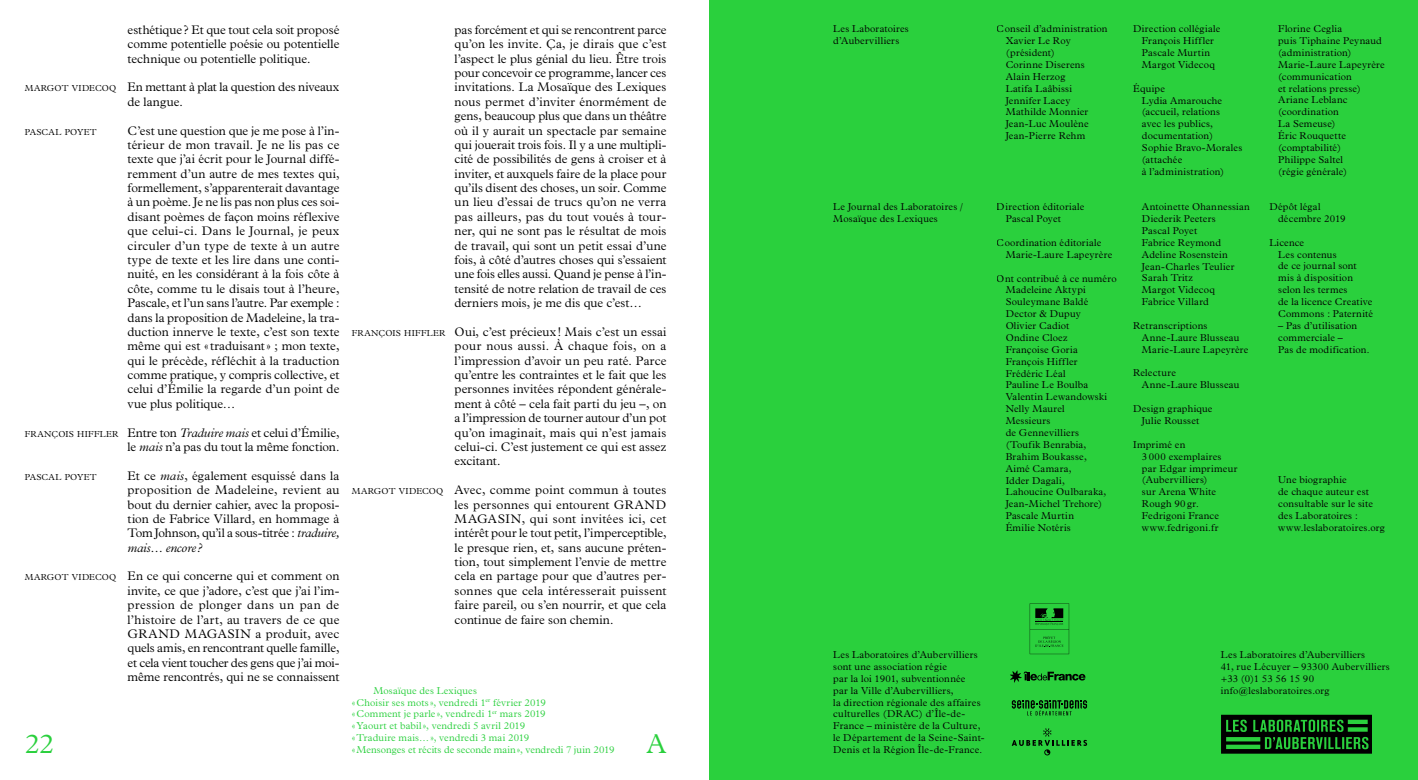
<style>
.page{position:relative;width:1418px;height:780px;background:#fff}
.page>*{position:absolute;margin:0;border:0;box-sizing:border-box;transform-origin:0 0}
.t1{font:300 27.5px "Plantin";color:#2ad03d}
.t2{font:300 12.5px/14.4px "Plantin";color:#000;text-align:justify}
.t3{font:300 10px/11.9px "Plantin";letter-spacing:.02em;color:#000}
.t4{font:300 10px/11.9px "Plantin";letter-spacing:.01em;color:#2ad03d}
.t5{font:300 8.75px "Plantin";letter-spacing:.02em;color:#000}
.s1{font-size:8.75px}
.s2{font-style:italic}
</style>
<div class="page">
<div style="left:709px;top:0;width:708px;height:780px;background:#2ad03d"></div>
<svg style="left:1011px;top:700px;width:76px;height:15px"></svg>
<svg style="left:1010px;top:670px;width:75px;height:12px"></svg>
<svg style="left:1029px;top:603px;width:40px;height:51px"></svg>
<svg style="left:1011px;top:728px;width:76px;height:27px"></svg>
<svg style="left:1221px;top:714px;width:150px;height:39px"></svg>
<p class="t2" style="left:128px;top:23px;width:213px">esthétique? Et que tout cela soit proposé comme potentielle poésie ou potentielle technique ou potentielle politique.</p>
<p class="t2" style="left:128px;top:80px;width:213px;text-indent:-103px"><span class="s1">MARGOT VIDECOQ</span> En mettant à plat la question des niveaux de langue.</p>
<p class="t5" style="left:25px;top:127px;width:73px">PASCAL POYET</p>
<p class="t2" style="left:128px;top:123px;width:213px">C’est une question que je me pose à l’in&shy;térieur de mon travail. Je ne lis pas ce texte que j’ai écrit pour le Journal diffé&shy;remment d’un autre de mes textes qui, formellement, s’apparenterait davantage à un poème. Je ne lis pas non plus ces soi&shy;disant poèmes de façon moins réflexive que celui-ci. Dans le Journal, je peux circuler d’un type de texte à un autre type de texte et les lire dans une conti&shy;nuité, en les considérant à la fois côte à côte, comme tu le disais tout à l’heure, Pascale, et l’un sans l’autre. Par exemple : dans la proposition de Madeleine, la tra&shy;duction innerve le texte, c’est son texte même qui est «traduisant» ; mon texte, qui le précède, réfléchit à la traduction comme pratique, y compris collective, et celui d’Émilie la regarde d’un point de vue plus politique…</p>
<p class="t2" style="left:25px;top:425px;width:316px;text-align:right"><span class="s1">FRANÇOIS HIFFLER</span> Entre ton <span class="s2">Traduire mais</span> et celui d’Émilie, le <span class="s2">mais</span> n’a pas du tout la même fonction.</p>
<p class="t5" style="left:25px;top:472px;width:73px">PASCAL POYET</p>
<p class="t2" style="left:128px;top:468px;width:213px">Et ce <span class="s2">mais</span>, également esquissé dans la proposition de Madeleine, revient au bout du dernier cahier, avec la proposi&shy;tion de Fabrice Villard, en hommage à Tom Johnson, qu’il a sous-titrée : <span class="s2">traduire, mais… encore?</span></p>
<p class="t2" style="left:128px;top:569px;width:213px;text-indent:-103px"><span class="s1">MARGOT VIDECOQ</span> En ce qui concerne qui et comment on invite, ce que j’adore, c’est que j’ai l’im&shy;pression de plonger dans un pan de l’histoire de l’art, au travers de ce que GRAND MAGASIN a produit, avec quels amis, en rencontrant quelle famille, et cela vient toucher des gens que j’ai moi&shy;même rencontrés, qui ne se connaissent</p>
<p class="t2" style="left:454px;top:23px;width:213px">pas forcément et qui se rencontrent parce qu’on les invite. Ça, je dirais que c’est l’aspect le plus génial du lieu. Être trois pour concevoir ce programme, lancer ces invitations. La Mosaïque des Lexiques nous permet d’inviter énormément de gens, beaucoup plus que dans un théâtre où il y aurait un spectacle par semaine qui jouerait trois fois. Il y a une multipli&shy;cité de possibilités de gens à croiser et à inviter, et auxquels faire de la place pour qu’ils disent des choses, un soir. Comme un lieu d’essai de trucs qu’on ne verra pas ailleurs, pas du tout voués à tour&shy;ner, qui ne sont pas le résultat de mois de travail, qui sont un petit essai d’une fois, à côté d’autres choses qui s’essaient une fois elles aussi. Quand je pense à l’in&shy;tensité de notre relation de travail de ces derniers mois, je me dis que c’est…</p>
<p class="t2" style="left:454px;top:324px;width:213px;text-indent:-103px"><span class="s1">FRANÇOIS HIFFLER</span> Oui, c’est précieux! Mais c’est un essai pour nous aussi. À chaque fois, on a l’impression d’avoir un peu raté. Parce qu’entre les contraintes et le fait que les personnes invitées répondent générale&shy;ment à côté – cela fait parti du jeu –, on a l’impression de tourner autour d’un pot qu’on imaginait, mais qui n’est jamais celui-ci. C’est justement ce qui est assez excitant.</p>
<p class="t2" style="left:454px;top:483px;width:213px;text-indent:-103px"><span class="s1">MARGOT VIDECOQ</span> Avec, comme point commun à toutes les personnes qui entourent GRAND MAGASIN, qui sont invitées ici, cet intérêt pour le tout petit, l’imperceptible, le presque rien, et, sans aucune préten&shy;tion, tout simplement l’envie de mettre cela en partage pour que d’autres per&shy;sonnes que cela intéresserait puissent faire pareil, ou s’en nourrir, et que cela continue de faire son chemin.</p>
<p class="t4" style="left:352px;top:684px;width:264px;text-indent:22px">Mosaïque des Lexiques<br>«Choisir ses mots», vendredi 1<sup>er</sup> février 2019<br>«Comment je parle », vendredi 1<sup>er</sup> mars 2019<br>«Yaourt et babil», vendredi 5 avril 2019<br>«Traduire mais…», vendredi 3 mai 2019<br>«Mensonges et récits de seconde main», vendredi 7 juin 2019</p>
<h1 class="t1" style="left:25px;top:728px;width:31px">22</h1>
<h1 class="t1" style="left:646px;top:728px;width:22px">A</h1>
<p class="t3" style="left:833px;top:23px;width:77px">Les Laboratoires d’Aubervilliers</p>
<p class="t3" style="left:833px;top:201px;width:131px">Le Journal des Laboratoires /<br>Mosaïque des Lexiques</p>
<p class="t3" style="left:1005px;top:23px;width:103px;text-indent:-9px">Conseil d’administration<br>Xavier Le Roy (président)<br>Corinne Diserens<br>Alain Herzog<br>Latifa Laâbissi<br>Jennifer Lacey<br>Mathilde Monnier<br>Jean-Luc Moulène<br>Jean-Pierre Rehm</p>
<p class="t3" style="left:1133px;top:23px;width:89px;text-align:center">Direction collégiale<br>François Hiffler<br>Pascale Murtin<br>Margot Videcoq</p>
<p class="t3" style="left:1141px;top:82px;width:102px;text-indent:-9px">Équipe<br>Lydia Amarouche (accueil, relations<br>avec les publics, documentation)<br>Sophie Bravo-Morales (attachée<br>à l’administration)</p>
<p class="t3" style="left:1005px;top:201px;width:80px;text-indent:-9px">Direction éditoriale<br>Pascal Poyet</p>
<p class="t3" style="left:1005px;top:237px;width:108px;text-indent:-9px">Coordination éditoriale<br>Marie-Laure Lapeyrère</p>
<p class="t3" style="left:1005px;top:272px;width:112px;text-indent:-9px">Ont contribué à ce numéro<br>Madeleine Aktypi<br>Souleymane Baldé<br>Dector &amp; Dupuy<br>Olivier Cadiot<br>Ondine Cloez<br>Françoise Goria<br>François Hiffler<br>Frédéric Léal<br>Pauline Le Boulba<br>Valentin Lewandowski<br>Nelly Maurel<br>Messieurs<br>de Gennevilliers<br>(Toufik Benrabia,<br>Brahim Boukasse,<br>Aimé Camara,<br>Idder Dagali,<br>Lahoucine Oulbaraka,<br>Jean-Michel Trehore)<br>Pascale Murtin<br>Émilie Notéris</p>
<p class="t3" style="left:1141px;top:201px;width:109px">Antoinette Ohannessian<br>Diederik Peeters<br>Pascal Poyet<br>Fabrice Reymond<br>Adeline Rosenstein<br>Jean-Charles Teulier<br>Sarah Tritz<br>Margot Videcoq<br>Fabrice Villard</p>
<p class="t3" style="left:1141px;top:320px;width:108px;text-indent:-9px">Retranscriptions<br>Anne-Laure Blusseau<br>Marie-Laure Lapeyrère</p>
<p class="t3" style="left:1141px;top:367px;width:99px;text-indent:-9px">Relecture<br>Anne-Laure Blusseau</p>
<p class="t3" style="left:1133px;top:403px;width:81px;text-align:center">Design graphique<br>Julie Rousset</p>
<p class="t3" style="left:1141px;top:438px;width:97px;text-indent:-9px">Imprimé en<br>3000 exemplaires par Edgar imprimeur (Aubervilliers)<br>sur Arena White<br>Rough 90gr.<br>Fedrigoni France www.fedrigoni.fr</p>
<p class="t3" style="left:1278px;top:23px;width:108px">Florine Ceglia<br>puis Tiphaine Peynaud (administration)<br>Marie-Laure Lapeyrère (communication<br>et relations presse)<br>Ariane Leblanc (coordination<br>La Semeuse)<br>Éric Rouquette (comptabilité)<br>Philippe Saltel<br>(régie générale)</p>
<p class="t3" style="left:1278px;top:201px;width:69px;text-indent:-9px">Dépôt légal décembre 2019</p>
<p class="t3" style="left:1278px;top:236px;width:96px;text-indent:-9px">Licence<br>Les contenus<br>de ce journal sont mis à disposition selon les termes<br>de la licence Creative<br>Commons : Paternité</p>
<p class="t3" style="left:1278px;top:319px;width:93px">– Pas d’utilisation commerciale –<br>Pas de modification.</p>
<p class="t3" style="left:1278px;top:474px;width:108px">Une biographie<br>de chaque auteur est consultable sur le site des Laboratoires : www.leslaboratoires.org</p>
<p class="t3" style="left:833px;top:648px;width:153px">Les Laboratoires d’Aubervilliers sont une association régie<br>par la loi 1901, subventionnée<br>par la Ville d’Aubervilliers,<br>la direction régionale des affaires culturelles (DRAC) d’Île-de-<br>France – ministère de la Culture, le Département de la Seine-Saint-<br>Denis et la Région Île-de-France.</p>
<p class="t3" style="left:1220px;top:648px;width:170px">Les Laboratoires d’Aubervilliers<br>41, rue Lécuyer – 93300 Aubervilliers +33 (0)1 53 56 15 90 info@leslaboratoires.org</p>
</div>
